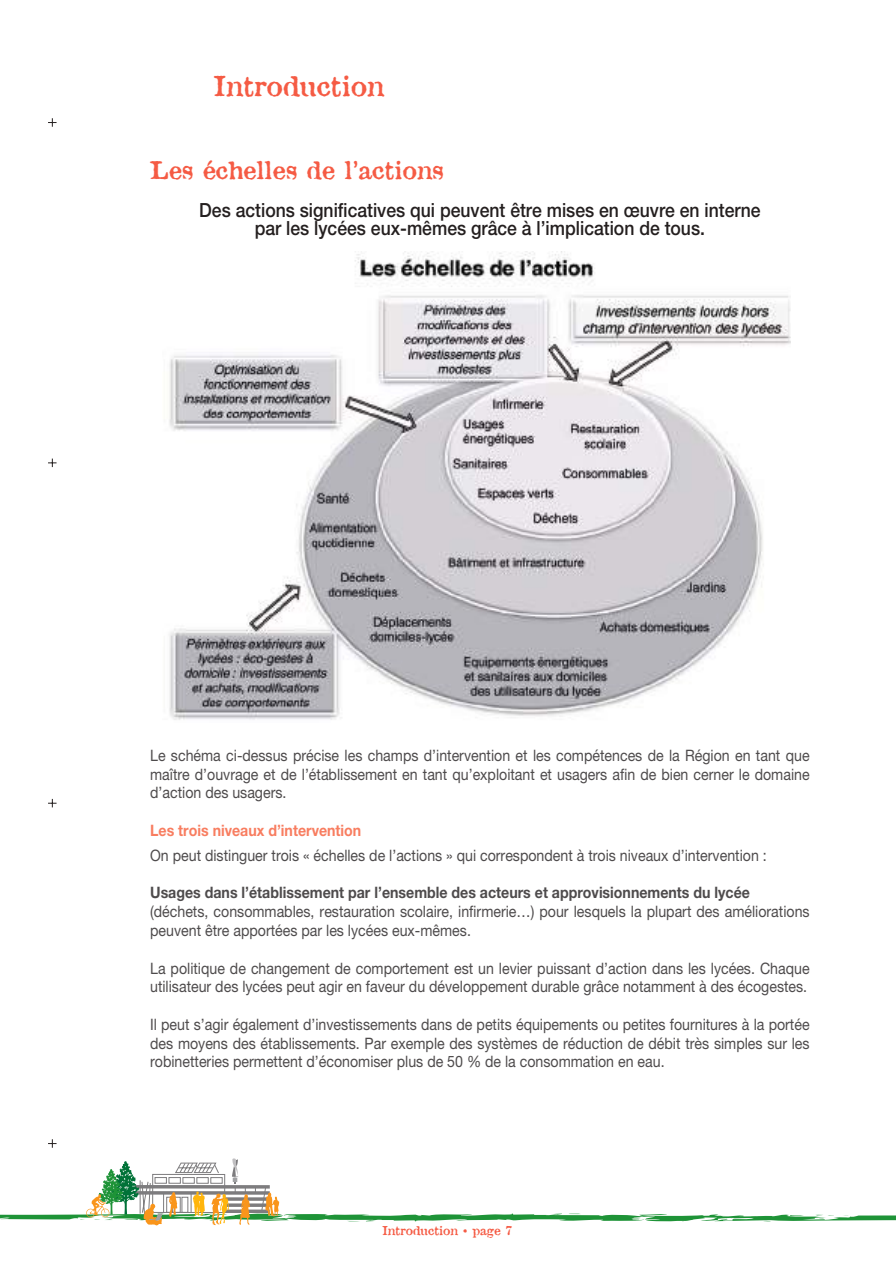
<style>
.page{position:relative;width:896px;height:1266px;background:#fff}
.page>*{position:absolute;margin:0;border:0;box-sizing:border-box;transform-origin:0 0}
.t1{font:27px "Attic";color:#f55b44}
.t2{font:24px "Attic";color:#f55b44}
.t3{font:500 19.5px/18.8px "Zelvetic E Neue";color:#241f1f;text-align:center;scale:.9 1}
.t4{font:15.75px/18.8px "Zelvetic E Neue";color:#4e4b4c;text-align:justify;scale:.9 1}
.t5{font:700 15.75px "Zelvetic E Neue";color:#4e4b4c;scale:.9 1}
.t6{font:700 15.75px "Zelvetic E Neue";color:#f87d60;scale:.9 1}
.t7{font:12px "Attic";color:#f55b44}
</style>
<div class="page">
<svg style="left:0;top:1158px;width:895px;height:67px"></svg>
<img style="left:169px;top:251px;width:621px;height:469px">
<svg style="left:48px;top:118px;width:9px;height:9px"></svg>
<svg style="left:48px;top:458px;width:9px;height:9px"></svg>
<svg style="left:48px;top:798px;width:9px;height:9px"></svg>
<svg style="left:48px;top:1139px;width:9px;height:8px"></svg>
<h1 class="t1" style="left:214px;top:68px;width:172px">Introduction</h1>
<h2 class="t2" style="left:150px;top:154px;width:295px">Les échelles de l’actions</h2>
<p class="t3" style="left:199px;top:202px;width:625px">Des actions significatives qui peuvent être mises en œuvre en interne par les lycées eux-mêmes grâce à l’implication de tous.</p>
<p class="t4" style="left:150px;top:747px;width:734px">Le schéma ci-dessus précise les champs d’intervention et les compétences de la Région en tant que maître d’ouvrage et de l’établissement en tant qu’exploitant et usagers afin de bien cerner le domaine d’action des usagers.</p>
<p class="t6" style="left:150px;top:824px;width:236px">Les trois niveaux d’intervention</p>
<p class="t4" style="left:150px;top:847px;width:686px">On peut distinguer trois « échelles de l’actions » qui correspondent à trois niveaux d’intervention :</p>
<p class="t5" style="left:150px;top:887px;width:668px">Usages dans l’établissement par l’ensemble des acteurs et approvisionnements du lycée</p>
<p class="t4" style="left:150px;top:903px;width:734px">(déchets, consommables, restauration scolaire, infirmerie…) pour lesquels la plupart des améliorations peuvent être apportées par les lycées eux-mêmes.</p>
<p class="t4" style="left:150px;top:959px;width:734px">La politique de changement de comportement est un levier puissant d’action dans les lycées. Chaque utilisateur des lycées peut agir en faveur du développement durable grâce notamment à des écogestes.</p>
<p class="t4" style="left:150px;top:1016px;width:734px">Il peut s’agir également d’investissements dans de petits équipements ou petites fournitures à la portée des moyens des établissements. Par exemple des systèmes de réduction de débit très simples sur les robinetteries permettent d’économiser plus de 50 % de la consommation en eau.</p>
<p class="t7" style="left:382px;top:1222px;width:132px">Introduction • page 7</p>
</div>
